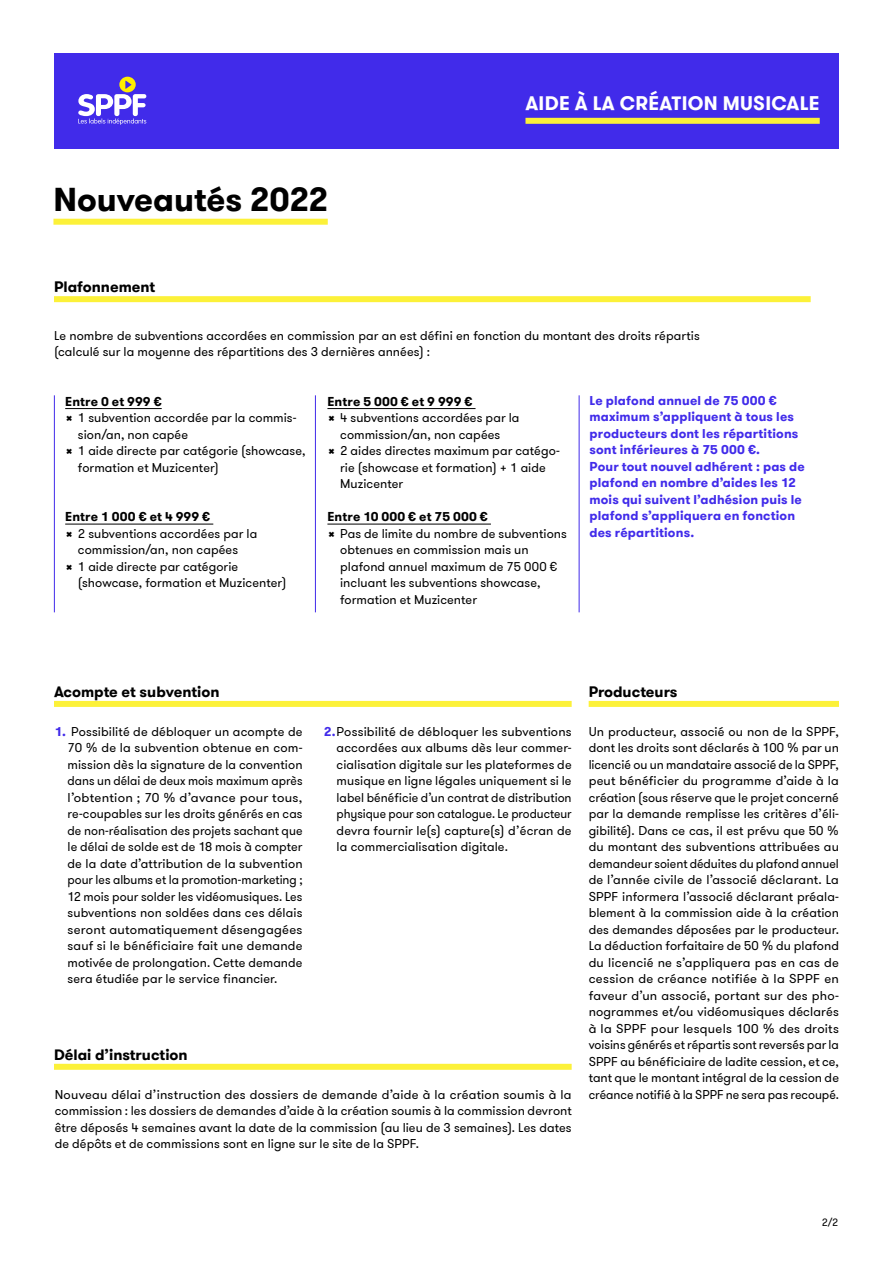
<style>
.page{position:relative;width:893px;height:1263px;background:#fff}
.page>*{position:absolute;margin:0;border:0;box-sizing:border-box;transform-origin:0 0}
.t1{font:700 33px "GT Walsheim Pro";color:#000}
.t2{font:700 19.5px "GT Walsheim Pro";letter-spacing:.015em;color:#fff}
.t3{font:700 15px "GT Walsheim Pro";color:#000}
.t4{font:12.75px/16.5px "GT Walsheim Pro";letter-spacing:.005em;color:#000;text-align:justify}
.t5{font:700 12.75px/16.5px "GT Walsheim Pro";letter-spacing:.01em;color:#412bea}
.t6{font:700 12.75px "GT Walsheim Pro";letter-spacing:.01em;color:#000}
.t7{font:10.5px "GT Walsheim Pro";color:#000}
.s1{font-weight:900}
.s2{font-weight:700;color:#412bea}
</style>
<div class="page">
<div style="left:54px;top:701px;width:518px;height:6px;background:#fcf139"></div>
<div style="left:589px;top:701px;width:250px;height:6px;background:#fcf139"></div>
<hr style="left:65px;top:408px;width:97px;height:1px;background:#000">
<hr style="left:65px;top:524px;width:148px;height:1px;background:#000">
<hr style="left:327px;top:408px;width:148px;height:1px;background:#000">
<hr style="left:327px;top:524px;width:164px;height:1px;background:#000">
<hr style="left:54px;top:395px;width:1px;height:217px;background:#412bea">
<hr style="left:315px;top:395px;width:1px;height:217px;background:#412bea">
<hr style="left:579px;top:395px;width:1px;height:217px;background:#412bea">
<div style="left:54px;top:296px;width:757px;height:6px;background:#fcf139"></div>
<div style="left:54px;top:1064px;width:518px;height:6px;background:#fcf139"></div>
<div style="left:54px;top:53px;width:785px;height:95px;background:#412bea"></div>
<div style="left:525px;top:118px;width:295px;height:6px;background:#fcf139"></div>
<svg style="left:78px;top:77px;width:68px;height:48px"></svg>
<div style="left:53px;top:219px;width:275px;height:6px;background:#fcf139"></div>
<h1 class="t1" style="left:53px;top:178px;width:276px">Nouveautés 2022</h1>
<p class="t3" style="left:54px;top:277px;width:103px">Plafonnement</p>
<h2 class="t2" style="left:525px;top:91px;width:296px">AIDE À LA CRÉATION MUSICALE</h2>
<p class="t4" style="left:54px;top:327px;width:647px">Le nombre de subventions accordées en commission par an est défini en fonction du montant des droits répartis (calculé sur la moyenne des répartitions des 3 dernières années) :</p>
<p class="t5" style="left:589px;top:392px;width:217px">Le plafond annuel de 75 000 € maximum s’appliquent à tous les producteurs dont les répartitions sont inférieures à 75 000 €.<br>Pour tout nouvel adhérent : pas de plafond en nombre d’aides les 12 mois qui suivent l’adhésion puis le plafond s’appliquera en fonction des répartitions.</p>
<p class="t6" style="left:65px;top:393px;width:98px">Entre 0 et 999 €</p>
<p class="t4" style="left:65px;top:410px;width:233px"><span class="s1">×</span> 1 subvention accordée par la commis-</p>
<p class="t4" style="left:78px;top:426px;width:112px">sion/an, non capée</p>
<p class="t4" style="left:65px;top:443px;width:242px"><span class="s1">×</span> 1 aide directe par catégorie (showcase,</p>
<p class="t4" style="left:78px;top:459px;width:143px">formation et Muzicenter)</p>
<p class="t6" style="left:65px;top:508px;width:147px">Entre 1 000 € et 4 999 €</p>
<p class="t4" style="left:65px;top:525px;width:194px"><span class="s1">×</span> 2 subventions accordées par la</p>
<p class="t4" style="left:78px;top:542px;width:162px">commission/an, non capées</p>
<p class="t4" style="left:65px;top:558px;width:174px"><span class="s1">×</span> 1 aide directe par catégorie</p>
<p class="t4" style="left:78px;top:575px;width:210px">(showcase, formation et Muzicenter)</p>
<p class="t6" style="left:327px;top:393px;width:147px">Entre 5 000 € et 9 999 €</p>
<p class="t4" style="left:327px;top:410px;width:194px"><span class="s1">×</span> 4 subventions accordées par la</p>
<p class="t4" style="left:340px;top:426px;width:162px">commission/an, non capées</p>
<p class="t4" style="left:327px;top:443px;width:234px"><span class="s1">×</span> 2 aides directes maximum par catégo-</p>
<p class="t4" style="left:340px;top:459px;width:207px">rie (showcase et formation) + 1 aide</p>
<p class="t4" style="left:340px;top:476px;width:64px">Muzicenter</p>
<p class="t6" style="left:327px;top:508px;width:162px">Entre 10 000 € et 75 000 €</p>
<p class="t4" style="left:327px;top:525px;width:241px"><span class="s1">×</span> Pas de limite du nombre de subventions</p>
<p class="t4" style="left:340px;top:542px;width:190px">obtenues en commission mais un</p>
<p class="t4" style="left:340px;top:558px;width:219px">plafond annuel maximum de 75 000 €</p>
<p class="t4" style="left:340px;top:575px;width:202px">incluant les subventions showcase,</p>
<p class="t4" style="left:340px;top:591px;width:138px">formation et Muzicenter</p>
<p class="t3" style="left:54px;top:682px;width:167px">Acompte et subvention</p>
<p class="t3" style="left:589px;top:682px;width:90px">Producteurs</p>
<p class="t4" style="left:68px;top:723px;width:237px;text-indent:-13px"><span class="s2">1.</span> Possibilité de débloquer un acompte de 70 % de la subvention obtenue en com&shy;mission dès la signature de la convention dans un délai de deux mois maximum après l’obtention ; 70 % d’avance pour tous, re-coupables sur les droits générés en cas de non-réalisation des projets sachant que le délai de solde est de 18 mois à compter de la date d’attribution de la subvention pour les albums et la promotion-marketing ; 12 mois pour solder les vidéomusiques. Les subventions non soldées dans ces délais seront automatiquement désengagées sauf si le bénéficiaire fait une demande motivée de prolongation. Cette demande sera étudiée par le service financier.</p>
<p class="t4" style="left:337px;top:723px;width:237px;text-indent:-13px"><span class="s2">2.</span> Possibilité de débloquer les subventions accordées aux albums dès leur commer&shy;cialisation digitale sur les plateformes de musique en ligne légales uniquement si le label bénéficie d’un contrat de distribution physique pour son catalogue. Le producteur devra fournir le(s) capture(s) d’écran de la commercialisation digitale.</p>
<p class="t4" style="left:589px;top:723px;width:252px">Un producteur, associé ou non de la SPPF, dont les droits sont déclarés à 100 % par un licencié ou un mandataire associé de la SPPF, peut bénéficier du programme d’aide à la création (sous réserve que le projet concerné par la demande remplisse les critères d’éli&shy;gibilité). Dans ce cas, il est prévu que 50 % du montant des subventions attribuées au demandeur soient déduites du plafond annuel de l’année civile de l’associé déclarant. La SPPF informera l’associé déclarant préala&shy;blement à la commission aide à la création des demandes déposées par le producteur.<br>La déduction forfaitaire de 50 % du plafond du licencié ne s’appliquera pas en cas de cession de créance notifiée à la SPPF en faveur d’un associé, portant sur des pho&shy;nogrammes et/ou vidéomusiques déclarés à la SPPF pour lesquels 100 % des droits voisins générés et répartis sont reversés par la SPPF au bénéficiaire de ladite cession, et ce, tant que le montant intégral de la cession de</p>
<p class="t4" style="left:55px;top:1086px;width:518px">Nouveau délai d’instruction des dossiers de demande d’aide à la création soumis à la</p>
<p class="t4" style="left:589px;top:1086px;width:252px">créance notifié à la SPPF ne sera pas recoupé.</p>
<p class="t4" style="left:55px;top:1103px;width:518px">commission : les dossiers de demandes d’aide à la création soumis à la commission devront être déposés 4 semaines avant la date de la commission (au lieu de 3 semaines). Les dates de dépôts et de commissions sont en ligne sur le site de la SPPF.</p>
<p class="t3" style="left:54px;top:1044px;width:135px">Délai d’instruction</p>
<p class="t7" style="left:822px;top:1216px;width:17px">2/2</p>
</div>
